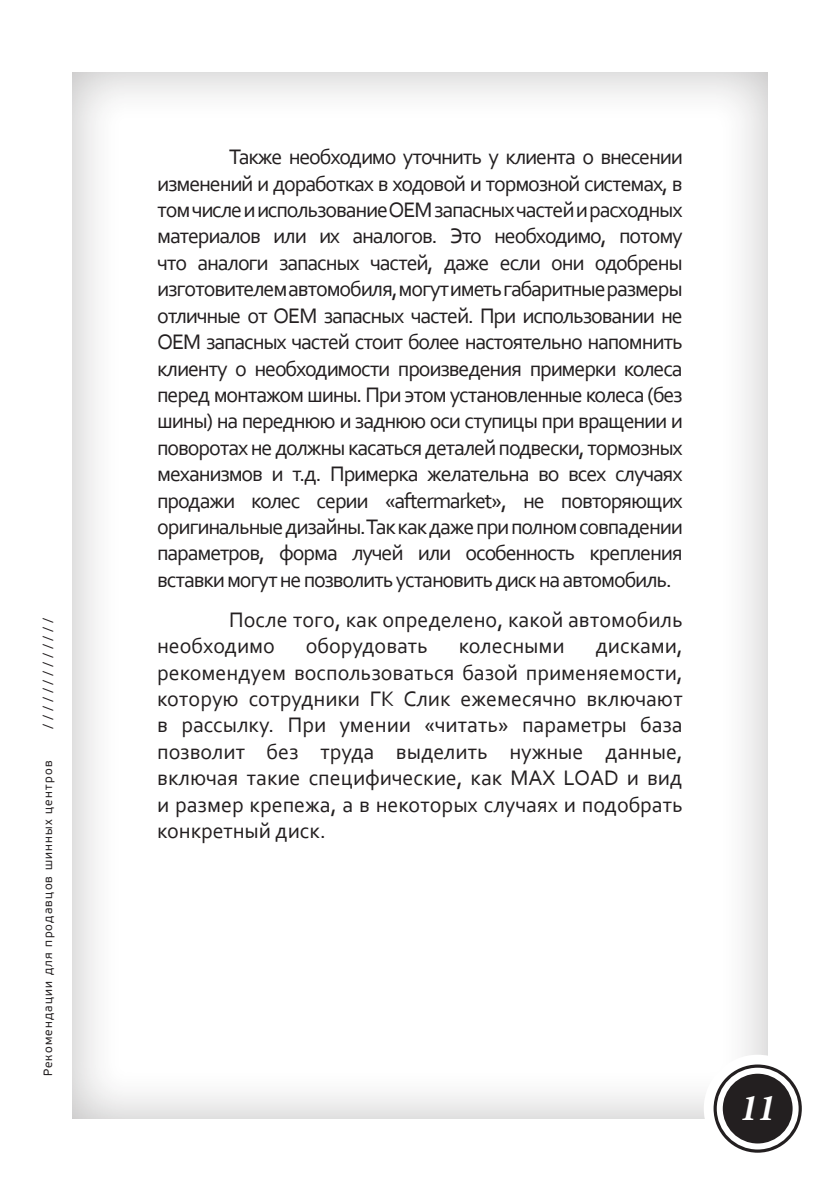
<style>
.page{position:relative;width:840px;height:1191px;background:#fff}
.page>*{position:absolute;margin:0;border:0;box-sizing:border-box;transform-origin:0 0}
.t1{font:italic 700 condensed 38px "Minion Pro";color:#fff}
.t2{font:22px/26.4px "Corbel";color:#231f20;text-align:justify}
.t3{font:12px "PF Beau Sans Pro";letter-spacing:.1em;color:#231f20}
</style>
<div class="page">
<div style="left:57px;top:65px;width:712px;height:1054px;background:#231f20;opacity:.3"></div>
<div style="left:703px;top:1054px;width:108px;height:108px;background:#fff;border-radius:50%"></div>
<svg style="left:713px;top:1064px;width:88px;height:88px;background:#423f40"></svg>
<div style="left:716px;top:1067px;width:82px;height:82px;border:6px solid #fff;border-radius:50%"></div>
<p class="t3" style="left:41px;top:728px;width:112px;rotate:-90deg">/////////////</p>
<p class="t3" style="left:41px;top:1076px;width:317px;rotate:-90deg">Рекомендации для продавцов шинных центров</p>
<p class="t2" style="left:157px;top:143px;width:527px;text-indent:72px">Также необходимо уточнить у клиента о внесении изменений и доработках в ходовой и тормозной системах, в том числе и использование OEM запасных частей и расходных материалов или их аналогов. Это необходимо, потому что аналоги запасных частей, даже если они одобрены изготовителем автомобиля, могут иметь габаритные размеры отличные от OEM запасных частей. При использовании не OEM запасных частей стоит более настоятельно напомнить клиенту о необходимости произведения примерки колеса перед монтажом шины. При этом установленные колеса (без шины) на переднюю и заднюю оси ступицы при вращении и поворотах не должны касаться деталей подвески, тормозных механизмов и т.д. Примерка желательна во всех случаях продажи колес серии «aftermarket», не повторяющих оригинальные дизайны. Так как даже при полном совпадении параметров, форма лучей или особенность крепления вставки могут не позволить установить диск на автомобиль.</p>
<p class="t2" style="left:157px;top:606px;width:526px;text-indent:72px">После того, как определено, какой автомобиль необходимо</p>
<p class="t2" style="left:306px;top:632px;width:124px">оборудовать</p>
<p class="t2" style="left:458px;top:632px;width:107px">колесными</p>
<p class="t2" style="left:157px;top:632px;width:526px;text-indent:438px">дисками, рекомендуем воспользоваться базой применяемости, которую сотрудники ГК Слик ежемесячно включают в рассылку. При умении «читать» параметры база позволит без труда выделить нужные данные, включая такие специфические, как MAX LOAD и вид и размер крепежа, а в некоторых случаях и подобрать конкретный диск.</p>
<p class="t1" style="left:739px;top:1081px;width:37px">11</p>
</div>
